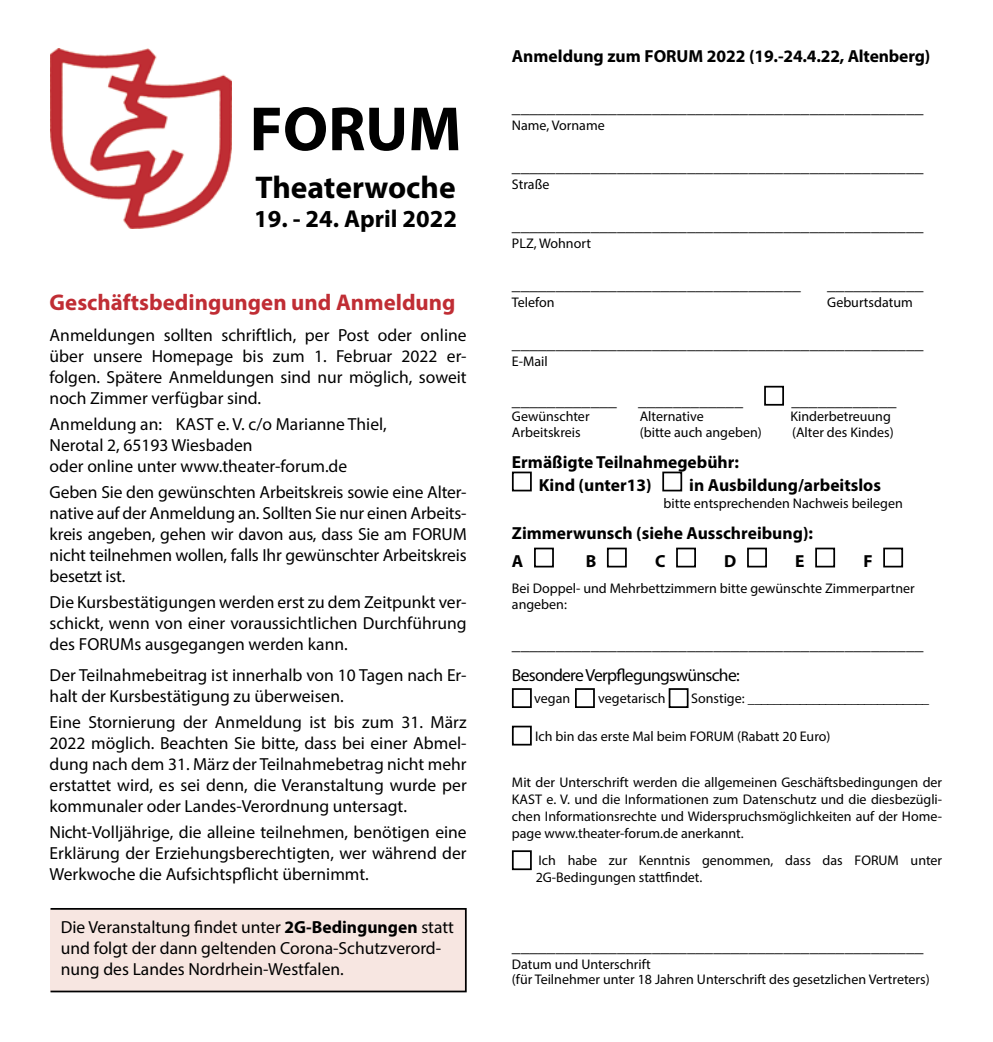
<style>
.page{position:relative;width:993px;height:1042px;background:#fff}
.page>*{position:absolute;margin:0;border:0;box-sizing:border-box;transform-origin:0 0}
.t1{font:700 63px "Myriad Pro";color:#000}
.t2{font:700 31.5px "Myriad Pro";color:#000}
.t3{font:700 24.5px "Myriad Pro";color:#000}
.t4{font:700 22.75px "Myriad Pro";color:#c02d34}
.t5{font:17.5px/21px "Myriad Pro";color:#000;text-align:justify}
.t6{font:700 17.5px/23.3px "Myriad Pro";color:#000}
.t7{font:17.5px/31px "Myriad Pro";letter-spacing:-.04em;color:#000}
.t8{font:14px/16.8px "Myriad Pro";color:#000}
.s1{font-weight:700}
</style>
<div class="page">
<div style="left:763px;top:386px;width:20px;height:20px;border:2px solid #000"></div>
<div style="left:511px;top:471px;width:20px;height:20px;border:2px solid #000"></div>
<div style="left:662px;top:471px;width:20px;height:20px;border:2px solid #000"></div>
<div style="left:534px;top:547px;width:19px;height:20px;border:2px solid #000"></div>
<div style="left:606px;top:547px;width:20px;height:20px;border:2px solid #000"></div>
<div style="left:676px;top:547px;width:19px;height:20px;border:2px solid #000"></div>
<div style="left:746px;top:547px;width:20px;height:20px;border:2px solid #000"></div>
<div style="left:815px;top:547px;width:19px;height:20px;border:2px solid #000"></div>
<div style="left:882px;top:547px;width:20px;height:20px;border:2px solid #000"></div>
<div style="left:511px;top:688px;width:20px;height:20px;border:2px solid #000"></div>
<div style="left:574px;top:688px;width:20px;height:20px;border:2px solid #000"></div>
<div style="left:668px;top:688px;width:20px;height:20px;border:2px solid #000"></div>
<div style="left:511px;top:726px;width:20px;height:19px;border:2px solid #000"></div>
<div style="left:511px;top:850px;width:20px;height:20px;border:2px solid #000"></div>
<div style="left:50px;top:909px;width:415px;height:82px;background:#f7e6e1"></div>
<div style="left:50px;top:908px;width:416px;height:84px;border:2px solid #000"></div>
<img style="left:50px;top:48px;width:181px;height:180px">
<h1 class="t1" style="left:249px;top:88px;width:213px">FORUM</h1>
<h2 class="t2" style="left:255px;top:167px;width:201px">Theaterwoche</h2>
<h3 class="t3" style="left:254px;top:203px;width:204px">19. - 24. April 2022</h3>
<h3 class="t4" style="left:50px;top:287px;width:407px">Geschäftsbedingungen und Anmeldung</h3>
<p class="t5" style="left:50px;top:324px;width:418px">Anmeldungen sollten schriftlich, per Post oder online über unsere Homepage bis zum 1. Februar 2022 er&shy;folgen. Spätere Anmeldungen sind nur möglich, soweit noch Zimmer verfügbar sind.</p>
<p class="t5" style="left:50px;top:413px;width:338px;text-align:left">Anmeldung an: KAST e. V. c/o Marianne Thiel,<br>Nerotal 2, 65193 Wiesbaden<br>oder online unter www.theater-forum.de</p>
<p class="t5" style="left:50px;top:481px;width:418px">Geben Sie den gewünschten Arbeitskreis sowie eine Alter&shy;native auf der Anmeldung an. Sollten Sie nur einen Arbeits&shy;kreis angeben, gehen wir davon aus, dass Sie am FORUM nicht teilnehmen wollen, falls Ihr gewünschter Arbeitskreis besetzt ist.</p>
<p class="t5" style="left:50px;top:591px;width:418px">Die Kursbestätigungen werden erst zu dem Zeitpunkt ver&shy;schickt, wenn von einer voraussichtlichen Durchführung des FORUMs ausgegangen werden kann.</p>
<p class="t5" style="left:50px;top:664px;width:418px">Der Teilnahmebeitrag ist innerhalb von 10 Tagen nach Er&shy;halt der Kursbestätigung zu überweisen.</p>
<p class="t5" style="left:50px;top:711px;width:418px">Eine Stornierung der Anmeldung ist bis zum 31. März 2022 möglich. Beachten Sie bitte, dass bei einer Abmel&shy;dung nach dem 31. März der Teilnahmebetrag nicht mehr erstattet wird, es sei denn, die Veranstaltung wurde per kommunaler oder Landes-Verordnung untersagt.</p>
<p class="t5" style="left:50px;top:821px;width:418px">Nicht-Volljährige, die alleine teilnehmen, benötigen eine Erklärung der Erziehungsberechtigten, wer während der Werkwoche die Aufsichtspflicht übernimmt.</p>
<p class="t5" style="left:61px;top:916px;width:394px;text-align:left">Die Veranstaltung findet unter <span class="s1">2G-Bedingungen</span> statt und folgt der dann geltenden Corona-Schutzverord&shy;nung des Landes Nordrhein-Westfalen.</p>
<p class="t6" style="left:511px;top:43px;width:419px">Anmeldung zum FORUM 2022 (19.-24.4.22, Altenberg)</p>
<p class="t5" style="left:511px;top:97px;width:413px">_______________________________________________</p>
<p class="t8" style="left:511px;top:117px;width:94px">Name, Vorname</p>
<p class="t5" style="left:511px;top:156px;width:413px">_______________________________________________</p>
<p class="t8" style="left:511px;top:176px;width:39px">Straße</p>
<p class="t5" style="left:511px;top:214px;width:413px">_______________________________________________</p>
<p class="t8" style="left:511px;top:234px;width:81px">PLZ, Wohnort</p>
<p class="t5" style="left:511px;top:273px;width:290px">_________________________________</p>
<p class="t5" style="left:826px;top:273px;width:98px">___________</p>
<p class="t8" style="left:511px;top:293px;width:44px">Telefon</p>
<p class="t8" style="left:826px;top:293px;width:87px">Geburtsdatum</p>
<p class="t5" style="left:511px;top:332px;width:413px">_______________________________________________</p>
<p class="t8" style="left:511px;top:352px;width:37px">E-Mail</p>
<p class="t5" style="left:511px;top:389px;width:232px">____________ ____________</p>
<p class="t5" style="left:791px;top:389px;width:106px">____________</p>
<p class="t8" style="left:511px;top:408px;width:79px">Gewünschter</p>
<p class="t8" style="left:639px;top:408px;width:66px">Alternative</p>
<p class="t8" style="left:790px;top:408px;width:102px">Kinderbetreuung</p>
<p class="t8" style="left:511px;top:424px;width:70px">Arbeitskreis</p>
<p class="t8" style="left:639px;top:424px;width:123px">(bitte auch angeben)</p>
<p class="t8" style="left:791px;top:424px;width:103px">(Alter des Kindes)</p>
<p class="t6" style="left:538px;top:450px;width:201px;text-indent:-27px">Ermäßigte Teilnahmegebühr:<br>Kind (unter13)</p>
<p class="t6" style="left:689px;top:473px;width:193px">in Ausbildung/arbeitslos</p>
<p class="t8" style="left:663px;top:495px;width:241px">bitte entsprechenden Nachweis beilegen</p>
<p class="t6" style="left:511px;top:518px;width:302px;line-height:28.3px">Zimmerwunsch (siehe Ausschreibung):<br>A</p>
<p class="t6" style="left:585px;top:549px;width:12px">B</p>
<p class="t6" style="left:655px;top:549px;width:12px">C</p>
<p class="t6" style="left:724px;top:549px;width:14px">D</p>
<p class="t6" style="left:795px;top:549px;width:11px">E</p>
<p class="t6" style="left:863px;top:549px;width:11px">F</p>
<p class="t8" style="left:511px;top:580px;width:404px;line-height:15.8px">Bei Doppel- und Mehrbettzimmern bitte gewünschte Zimmerpartner angeben:</p>
<p class="t7" style="left:511px;top:628px;width:413px">_______________________________________________<br>Besondere Verpflegungswünsche:</p>
<p class="t8" style="left:534px;top:690px;width:37px">vegan</p>
<p class="t8" style="left:598px;top:690px;width:69px">vegetarisch</p>
<p class="t8" style="left:690px;top:690px;width:240px">Sonstige: ____________________________</p>
<p class="t8" style="left:535px;top:727px;width:296px">Ich bin das erste Mal beim FORUM (Rabatt 20 Euro)</p>
<p class="t8" style="left:511px;top:774px;width:431px;text-align:justify">Mit der Unterschrift werden die allgemeinen Geschäftsbedingungen der KAST e. V. und die Informationen zum Datenschutz und die diesbezügli&shy;chen Informationsrechte und Widerspruchsmöglichkeiten auf der Home&shy;page www.theater-forum.de anerkannt.</p>
<p class="t8" style="left:535px;top:852px;width:408px">Ich habe zur Kenntnis genommen, dass das FORUM unter<br>2G-Bedingungen stattfindet.</p>
<p class="t5" style="left:511px;top:935px;width:413px">_______________________________________________</p>
<p class="t8" style="left:511px;top:956px;width:419px;line-height:15.8px">Datum und Unterschrift<br>(für Teilnehmer unter 18 Jahren Unterschrift des gesetzlichen Vertreters)</p>
</div>
